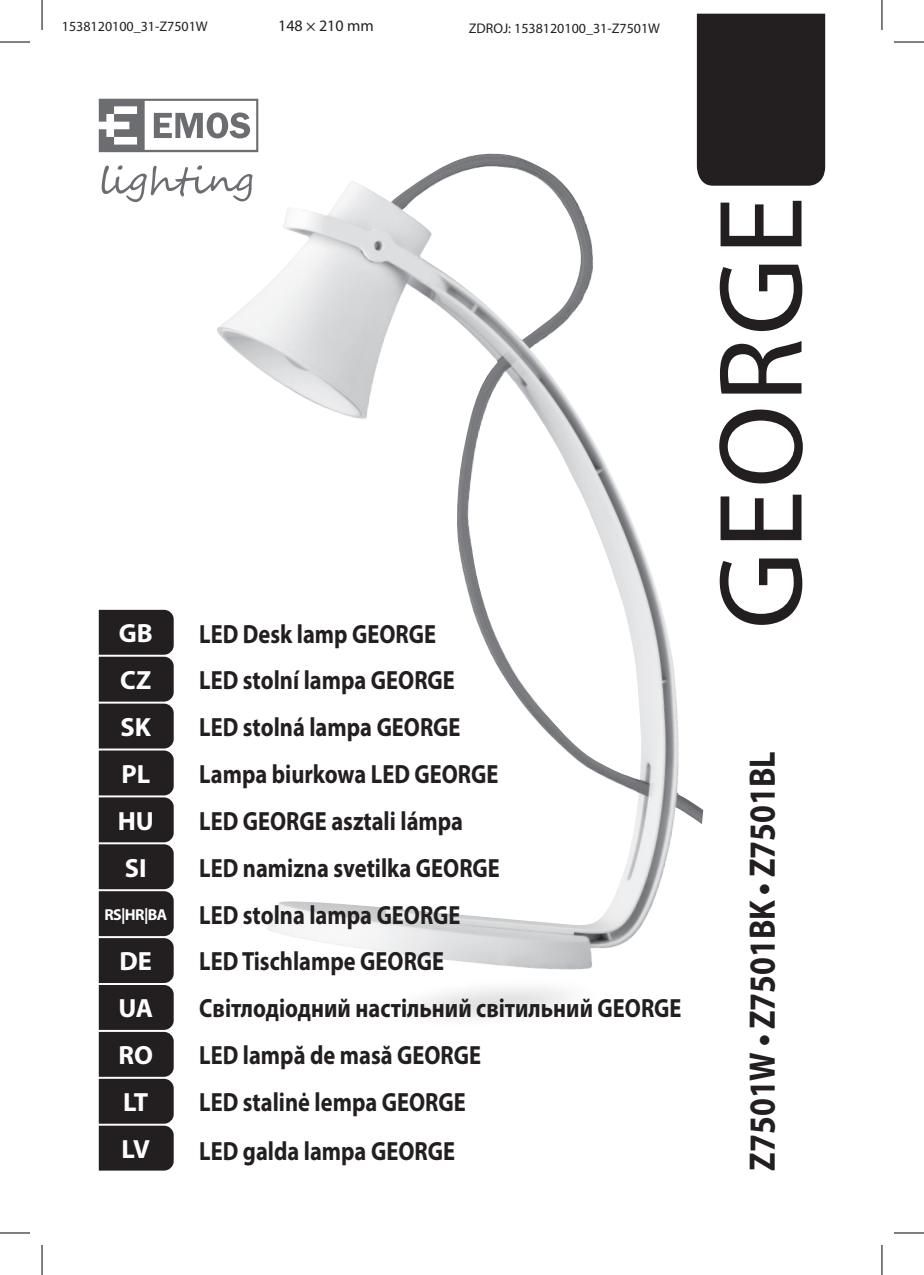
<style>
.page{position:relative;width:924px;height:1275px;background:#fff}
.page>*{position:absolute;margin:0;border:0;box-sizing:border-box;transform-origin:0 0}
.t1{font:700 37px "Myriad Pro";color:#231f20;scale:.87 1}
.t2{font:700 26.4px "Myriad Pro";color:#231f20;scale:.85 1}
.t3{font:700 26.4px "Myriad Pro";color:#fff}
.t4{font:16px "Myriad Pro";color:#231f20}
.t5{font:14px "Myriad Pro";color:#231f20}
.s1{font-size:15.8px;color:#fff}
</style>
<div class="page">
<img style="left:217px;top:154px;width:486px;height:808px">
<svg style="left:99px;top:99px;width:159px;height:103px"></svg>
<div style="left:99px;top:610px;width:75px;height:560px;background:#231f20"></div>
<div style="left:696px;top:14px;width:128px;height:172px;background:#231f20"></div>
<svg style="left:719px;top:201px;width:83px;height:424px"></svg>
<hr style="left:0;top:42px;width:30px;height:1px;background:#000">
<hr style="left:893px;top:42px;width:30px;height:1px;background:#000">
<hr style="left:0;top:1232px;width:30px;height:1px;background:#000">
<hr style="left:893px;top:1232px;width:30px;height:1px;background:#000">
<hr style="left:42px;top:0;width:1px;height:30px;background:#000">
<hr style="left:42px;top:1245px;width:1px;height:30px;background:#000">
<hr style="left:881px;top:0;width:1px;height:30px;background:#000">
<hr style="left:881px;top:1245px;width:1px;height:30px;background:#000">
<p class="t5" style="left:62px;top:18px;width:147px">1538120100_31-Z7501W</p>
<p class="t4" style="left:278px;top:16px;width:97px">148 × 210 mm</p>
<p class="t5" style="left:468px;top:19px;width:193px">ZDROJ: 1538120100_31-Z7501W</p>
<p class="t3" style="left:119px;top:616px;width:35px">GB</p>
<p class="t2" style="left:199px;top:616px;width:280px">LED Desk lamp GEORGE</p>
<p class="t3" style="left:120px;top:663px;width:32px">CZ</p>
<p class="t2" style="left:199px;top:663px;width:302px">LED stolní lampa GEORGE</p>
<p class="t3" style="left:120px;top:710px;width:32px">SK</p>
<p class="t2" style="left:199px;top:710px;width:309px">LED stolná lampa GEORGE</p>
<p class="t3" style="left:121px;top:756px;width:30px">PL</p>
<p class="t2" style="left:199px;top:756px;width:353px">Lampa biurkowa LED GEORGE</p>
<p class="t3" style="left:118px;top:803px;width:38px">HU</p>
<p class="t2" style="left:199px;top:803px;width:312px">LED GEORGE asztali lámpa</p>
<p class="t3" style="left:125px;top:850px;width:23px">SI</p>
<p class="t2" style="left:199px;top:850px;width:355px">LED namizna svetilka GEORGE</p>
<p class="t2" style="left:104px;top:897px;width:420px"><span class="s1">RS|HR|BA</span> LED stolna lampa GEORGE</p>
<p class="t3" style="left:119px;top:944px;width:34px">DE</p>
<p class="t2" style="left:199px;top:944px;width:289px">LED Tischlampe GEORGE</p>
<p class="t3" style="left:118px;top:991px;width:36px">UA</p>
<p class="t2" style="left:199px;top:991px;width:568px">Світлодіодний настільний світильний GEORGE</p>
<p class="t3" style="left:118px;top:1038px;width:36px">RO</p>
<p class="t2" style="left:199px;top:1038px;width:333px">LED lampă de masă GEORGE</p>
<p class="t3" style="left:123px;top:1085px;width:27px">LT</p>
<p class="t2" style="left:199px;top:1085px;width:315px">LED stalinė lempa GEORGE</p>
<p class="t3" style="left:121px;top:1132px;width:30px">LV</p>
<p class="t2" style="left:199px;top:1133px;width:302px">LED galda lampa GEORGE</p>
<h1 class="t1" style="left:738px;top:1170px;width:483px;rotate:-90deg">Z7501W Z7501BK Z7501BL</h1>
</div>
